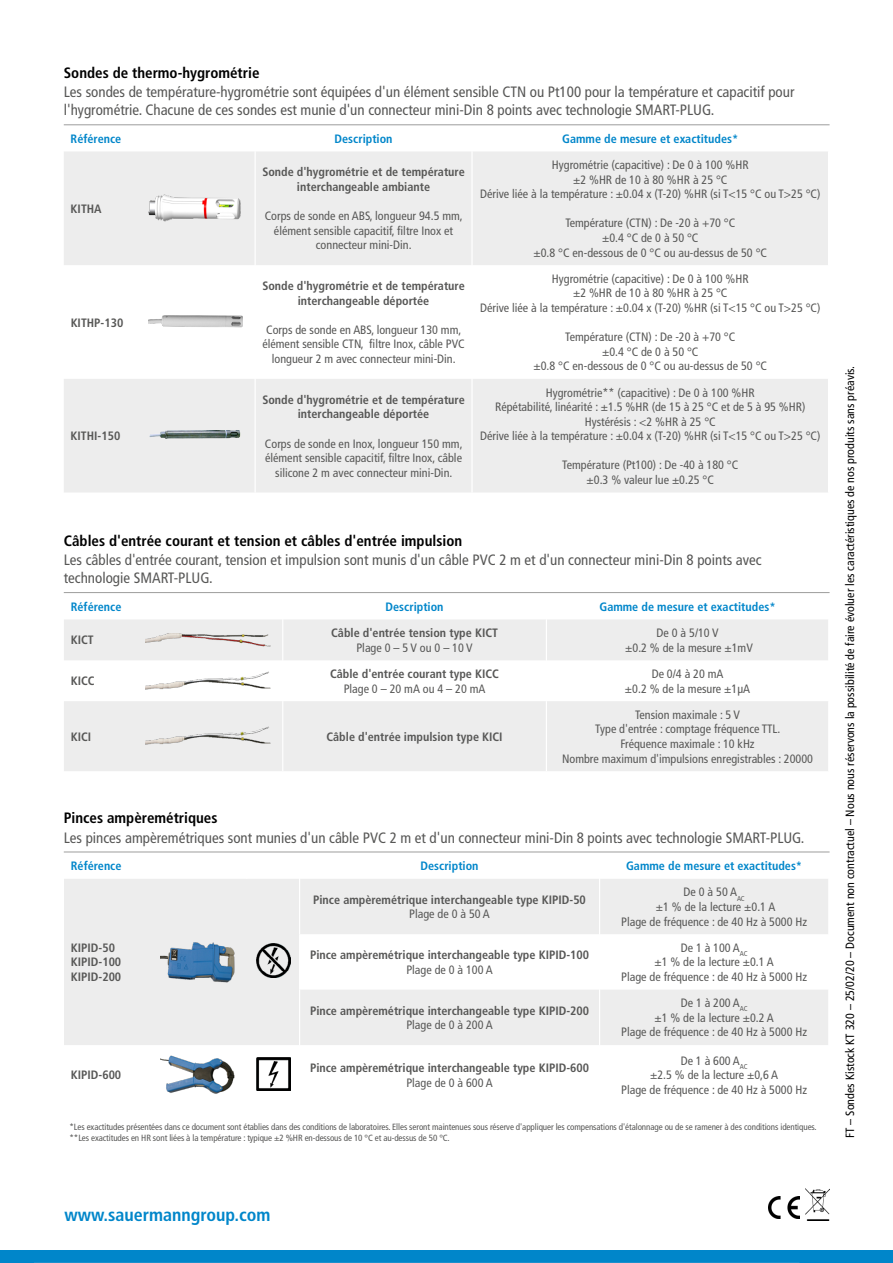
<style>
.page{position:relative;width:893px;height:1263px;background:#fff}
.page>*{position:absolute;margin:0;border:0;box-sizing:border-box;transform-origin:0 0}
.t1{font:700 condensed 18px "Frutiger LT Std";color:#0086ca}
.t2{font:condensed 15px/18px "Frutiger LT Std";color:#575756}
.t3{font:700 condensed 15px "Frutiger LT Std";color:#000}
.t4{font:condensed 12.15px/14.5px "Frutiger LT Std";color:#575756;text-align:center}
.t5{font:700 condensed 12.15px/14.5px "Frutiger LT Std";color:#575756;text-align:center}
.t6{font:700 condensed 12.15px "Frutiger LT Std";color:#0086ca}
.t7{font:condensed 12px "Frutiger LT Std";color:#000}
.t8{font:condensed 9px/10.8px "Frutiger LT Std";letter-spacing:-.01em;color:#575756}
</style>
<div class="page">
<div style="left:0;top:1251px;width:893px;height:12px;background:#0086ca"></div>
<hr style="left:34px;top:1262px;width:765px;height:1px;background:#dadada">
<img style="left:768px;top:1196px;width:32px;height:23px">
<img style="left:806px;top:1188px;width:24px;height:33px">
<svg style="left:64px;top:152px;width:764px;height:340px;fill:#ededed"></svg>
<hr style="left:255px;top:151px;width:1px;height:114px;background:#fff">
<hr style="left:471px;top:151px;width:2px;height:114px;background:#fff">
<hr style="left:255px;top:265px;width:1px;height:114px;background:#fff">
<hr style="left:471px;top:265px;width:2px;height:114px;background:#fff">
<hr style="left:255px;top:379px;width:1px;height:113px;background:#fff">
<hr style="left:471px;top:379px;width:2px;height:113px;background:#fff">
<img style="left:149px;top:194px;width:93px;height:29px">
<img style="left:149px;top:312px;width:93px;height:19px">
<img style="left:149px;top:426px;width:93px;height:16px">
<hr style="left:64px;top:125px;width:766px;height:1px;background:#9d9d9c">
<svg style="left:64px;top:620px;width:764px;height:151px;fill:#ededed"></svg>
<hr style="left:282px;top:619px;width:1px;height:41px;background:#fff">
<hr style="left:546px;top:619px;width:1px;height:41px;background:#fff">
<hr style="left:282px;top:660px;width:1px;height:41px;background:#fff">
<hr style="left:546px;top:660px;width:1px;height:41px;background:#fff">
<hr style="left:282px;top:701px;width:1px;height:70px;background:#fff">
<hr style="left:546px;top:701px;width:1px;height:70px;background:#fff">
<img style="left:146px;top:629px;width:125px;height:20px">
<img style="left:146px;top:670px;width:125px;height:21px">
<img style="left:146px;top:725px;width:125px;height:22px">
<hr style="left:64px;top:592px;width:766px;height:1px;background:#9d9d9c">
<svg style="left:64px;top:879px;width:764px;height:166px;fill:#ededed"></svg>
<hr style="left:299px;top:879px;width:1px;height:55px;background:#fff">
<hr style="left:599px;top:879px;width:1px;height:55px;background:#fff">
<hr style="left:299px;top:934px;width:1px;height:56px;background:#fff">
<hr style="left:599px;top:934px;width:1px;height:56px;background:#fff">
<hr style="left:299px;top:990px;width:1px;height:55px;background:#fff">
<hr style="left:599px;top:990px;width:1px;height:55px;background:#fff">
<img style="left:160px;top:939px;width:77px;height:45px">
<img style="left:256px;top:943px;width:34px;height:34px">
<img style="left:160px;top:1055px;width:75px;height:39px">
<img style="left:256px;top:1057px;width:34px;height:33px">
<hr style="left:64px;top:852px;width:766px;height:1px;background:#9d9d9c">
<p class="t3" style="left:64px;top:64px;width:197px">Sondes de thermo-hygrométrie</p>
<p class="t2" style="left:64px;top:83px;width:732px">Les sondes de température-hygrométrie sont équipées d'un élément sensible CTN ou Pt100 pour la température et capacitif pour l'hygrométrie. Chacune de ces sondes est munie d'un connecteur mini-Din 8 points avec technologie SMART-PLUG.</p>
<p class="t6" style="left:71px;top:131px;width:52px">Référence</p>
<p class="t6" style="left:335px;top:131px;width:60px">Description</p>
<p class="t6" style="left:562px;top:131px;width:178px">Gamme de mesure et exactitudes*</p>
<p class="t5" style="left:71px;top:201px;width:33px">KITHA</p>
<p class="t5" style="left:71px;top:315px;width:54px">KITHP-130</p>
<p class="t5" style="left:71px;top:429px;width:51px">KITHI-150</p>
<p class="t5" style="left:262px;top:165px;width:204px">Sonde d'hygrométrie et de température interchangeable ambiante</p>
<p class="t4" style="left:265px;top:209px;width:200px">Corps de sonde en ABS, longueur 94.5 mm, élément sensible capacitif, filtre Inox et connecteur mini-Din.</p>
<p class="t5" style="left:262px;top:279px;width:204px">Sonde d'hygrométrie et de température interchangeable déportée</p>
<p class="t4" style="left:262px;top:322px;width:204px">Corps de sonde en ABS, longueur 130 mm, élément sensible CTN, filtre Inox, câble PVC longueur 2 m avec connecteur mini-Din.</p>
<p class="t5" style="left:262px;top:392px;width:204px">Sonde d'hygrométrie et de température interchangeable déportée</p>
<p class="t4" style="left:265px;top:436px;width:199px">Corps de sonde en Inox, longueur 150 mm, élément sensible capacitif, filtre Inox, câble silicone 2 m avec connecteur mini-Din.</p>
<p class="t4" style="left:480px;top:158px;width:342px">Hygrométrie (capacitive) : De 0 à 100 %HR<br>±2 %HR de 10 à 80 %HR à 25 °C<br>Dérive liée à la température : ±0.04 x (T-20) %HR (si T&lt;15 °C ou T&gt;25 °C)</p>
<p class="t4" style="left:533px;top:216px;width:235px">Température (CTN) : De -20 à +70 °C<br>±0.4 °C de 0 à 50 °C<br>±0.8 °C en-dessous de 0 °C ou au-dessus de 50 °C</p>
<p class="t4" style="left:480px;top:271px;width:342px">Hygrométrie (capacitive) : De 0 à 100 %HR<br>±2 %HR de 10 à 80 %HR à 25 °C<br>Dérive liée à la température : ±0.04 x (T-20) %HR (si T&lt;15 °C ou T&gt;25 °C)</p>
<p class="t4" style="left:533px;top:330px;width:235px">Température (CTN) : De -20 à +70 °C<br>±0.4 °C de 0 à 50 °C<br>±0.8 °C en-dessous de 0 °C ou au-dessus de 50 °C</p>
<p class="t4" style="left:480px;top:385px;width:342px">Hygrométrie** (capacitive) : De 0 à 100 %HR<br>Répétabilité, linéarité : ±1.5 %HR (de 15 à 25 °C et de 5 à 95 %HR)<br>Hystérésis : &lt;2 %HR à 25 °C<br>Dérive liée à la température : ±0.04 x (T-20) %HR (si T&lt;15 °C ou T&gt;25 °C)</p>
<p class="t4" style="left:562px;top:458px;width:178px">Température (Pt100) : De -40 à 180 °C ±0.3 % valeur lue ±0.25 °C</p>
<p class="t3" style="left:64px;top:532px;width:400px">Câbles d'entrée courant et tension et câbles d'entrée impulsion</p>
<p class="t2" style="left:64px;top:551px;width:699px">Les câbles d'entrée courant, tension et impulsion sont munis d'un câble PVC 2 m et d'un connecteur mini-Din 8 points avec technologie SMART-PLUG.</p>
<p class="t6" style="left:71px;top:599px;width:52px">Référence</p>
<p class="t6" style="left:386px;top:599px;width:60px">Description</p>
<p class="t6" style="left:599px;top:599px;width:178px">Gamme de mesure et exactitudes*</p>
<p class="t5" style="left:71px;top:633px;width:24px">KICT</p>
<p class="t5" style="left:331px;top:626px;width:168px">Câble d'entrée tension type KICT</p>
<p class="t4" style="left:356px;top:640px;width:118px">Plage 0 – 5 V ou 0 – 10 V</p>
<p class="t4" style="left:625px;top:626px;width:129px">De 0 à 5/10 V<br>±0.2 % de la mesure ±1mV</p>
<p class="t5" style="left:71px;top:674px;width:25px">KICC</p>
<p class="t5" style="left:330px;top:666px;width:170px">Câble d'entrée courant type KICC</p>
<p class="t4" style="left:344px;top:681px;width:143px">Plage 0 – 20 mA ou 4 – 20 mA</p>
<p class="t5" style="left:71px;top:729px;width:22px">KICI</p>
<p class="t5" style="left:326px;top:729px;width:178px">Câble d'entrée impulsion type KICI</p>
<p class="t4" style="left:625px;top:667px;width:127px">De 0/4 à 20 mA<br>±0.2 % de la mesure ±1µA</p>
<p class="t4" style="left:562px;top:707px;width:253px">Tension maximale : 5 V<br>Type d'entrée : comptage fréquence TTL.<br>Fréquence maximale : 10 kHz<br>Nombre maximum d'impulsions enregistrables : 20000</p>
<p class="t3" style="left:64px;top:809px;width:155px">Pinces ampèremétriques</p>
<p class="t2" style="left:64px;top:828px;width:742px">Les pinces ampèremétriques sont munies d'un câble PVC 2 m et d'un connecteur mini-Din 8 points avec technologie SMART-PLUG.</p>
<p class="t6" style="left:71px;top:859px;width:52px">Référence</p>
<p class="t6" style="left:421px;top:859px;width:60px">Description</p>
<p class="t6" style="left:626px;top:859px;width:178px">Gamme de mesure et exactitudes*</p>
<p class="t5" style="left:71px;top:940px;width:52px;text-align:left">KIPID-50<br>KIPID-100<br>KIPID-200</p>
<p class="t5" style="left:71px;top:1068px;width:52px">KIPID-600</p>
<p class="t5" style="left:313px;top:892px;width:274px">Pince ampèremétrique interchangeable type KIPID-50</p>
<p class="t4" style="left:409px;top:907px;width:82px">Plage de 0 à 50 A</p>
<p class="t5" style="left:310px;top:948px;width:281px">Pince ampèremétrique interchangeable type KIPID-100</p>
<p class="t4" style="left:406px;top:962px;width:88px">Plage de 0 à 100 A</p>
<p class="t5" style="left:310px;top:1003px;width:281px">Pince ampèremétrique interchangeable type KIPID-200</p>
<p class="t4" style="left:406px;top:1018px;width:88px">Plage de 0 à 200 A</p>
<p class="t5" style="left:310px;top:1060px;width:281px">Pince ampèremétrique interchangeable type KIPID-600</p>
<p class="t4" style="left:406px;top:1075px;width:88px">Plage de 0 à 600 A</p>
<p class="t4" style="left:621px;top:885px;width:187px">De 0 à 50 A<sub>AC<br></sub>±1 % de la lecture ±0.1 A<br>Plage de fréquence : de 40 Hz à 5000 Hz</p>
<p class="t4" style="left:621px;top:940px;width:187px">De 1 à 100 A<sub>AC<br></sub>±1 % de la lecture ±0.1 A<br>Plage de fréquence : de 40 Hz à 5000 Hz</p>
<p class="t4" style="left:621px;top:996px;width:187px">De 1 à 200 A<sub>AC<br></sub>±1 % de la lecture ±0.2 A<br>Plage de fréquence : de 40 Hz à 5000 Hz</p>
<p class="t4" style="left:621px;top:1053px;width:187px">De 1 à 600 A<sub>AC<br></sub>±2.5 % de la lecture ±0,6 A<br>Plage de fréquence : de 40 Hz à 5000 Hz</p>
<p class="t8" style="left:70px;top:1122px;width:749px">*Les exactitudes présentées dans ce document sont établies dans des conditions de laboratoires. Elles seront maintenues sous réserve d'appliquer les compensations d'étalonnage ou de se ramener à des conditions identiques. **Les exactitudes en HR sont liées à la température : typique ±2 %HR en-dessous de 10 °C et au-dessus de 50 °C.</p>
<p class="t7" style="left:843px;top:1138px;width:774px;rotate:-90deg">FT – Sondes Kistock KT 320 – 25/02/20 – Document non contractuel – Nous nous réservons la possibilité de faire évoluer les caractéristiques de nos produits sans préavis.</p>
<h1 class="t1" style="left:65px;top:1204px;width:207px">www.sauermanngroup.com</h1>
</div>
